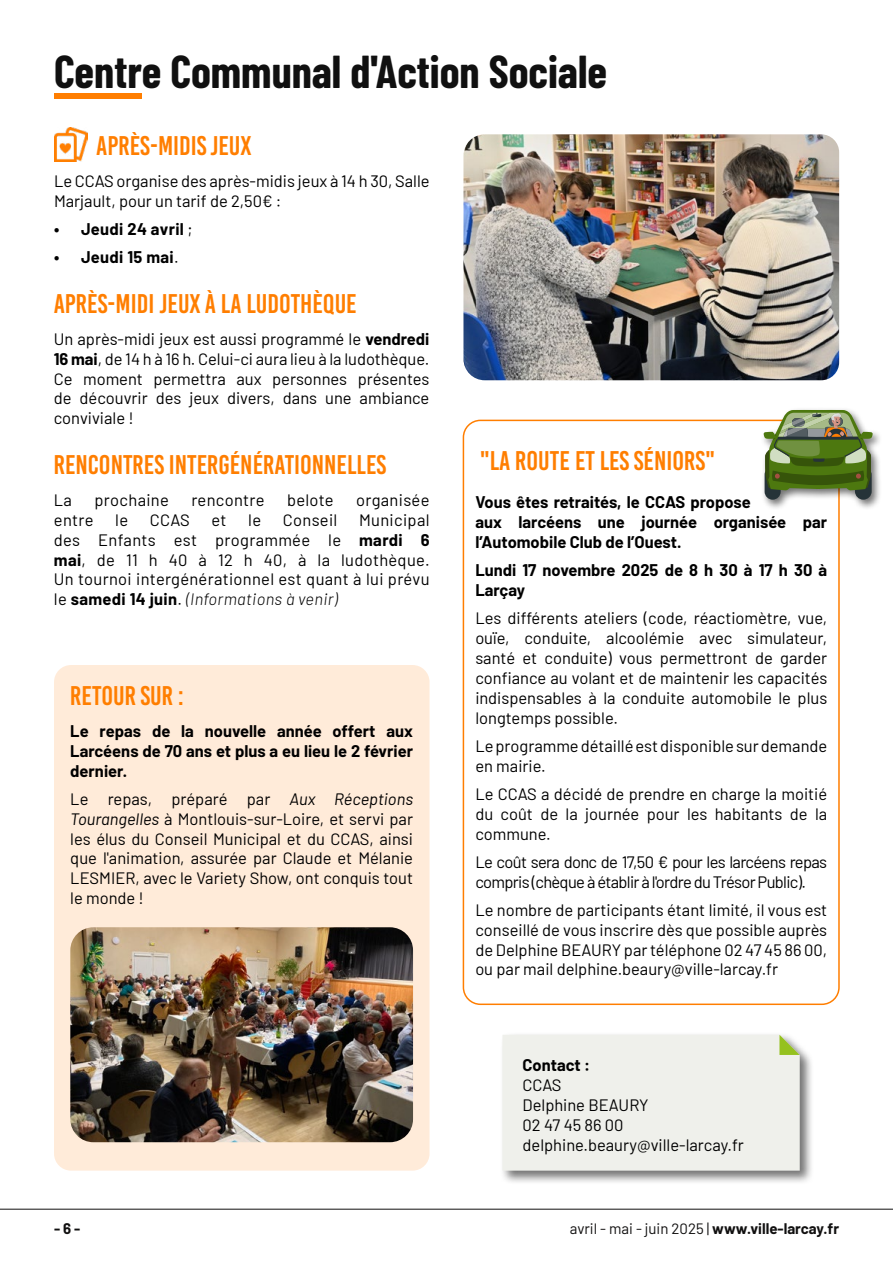
<style>
.page{position:relative;width:893px;height:1263px;background:#fff}
.page>*{position:absolute;margin:0;border:0;box-sizing:border-box;transform-origin:0 0}
.t1{font:700 45px "Barlow Condensed";color:#101010}
.t2{font:27px "Bebas Kai";color:#ff7e00}
.t3{font:16.5px/19.8px "Barlow";color:#000;text-align:justify}
.t4{font:700 16.5px/19.8px "Barlow";color:#000}
.t5{font:16.5px/19.8px "Barlow";letter-spacing:-.04em;color:#000}
.t6{font:16.5px "Barlow";letter-spacing:.02em;color:#000}
.t7{font:700 16.5px "Barlow";letter-spacing:.02em;color:#000}
.t8{font:15px "Barlow";color:#111010}
.t9{font:700 15px "Barlow";color:#111010}
.s1{font-weight:400}
.s2{font-weight:700}
.s3{font-weight:300;font-style:italic}
.s4{font-style:italic}
</style>
<div class="page">
<hr style="left:0;top:1209px;width:893px;height:1px;background:#111010">
<div style="left:54px;top:665px;width:376px;height:506px;background:#ffebd9;border-radius:17px"></div>
<img style="left:54px;top:128px;width:34px;height:33px">
<img style="left:463px;top:134px;width:376px;height:246px">
<div style="left:54px;top:94px;width:87px;height:5px;background:#ff7e00"></div>
<div style="left:500px;top:1032px;width:314px;height:153px;background:#000;opacity:.55"></div>
<div style="left:502px;top:1035px;width:298px;height:136px;background:#eff0eb"></div>
<img style="left:70px;top:927px;width:343px;height:215px">
<div style="left:463px;top:420px;width:377px;height:585px;border:2px solid #ff7e00;border-radius:17px"></div>
<div style="left:761px;top:406px;width:122px;height:104px;background:#000;opacity:.55"></div>
<div style="left:765px;top:467px;width:16px;height:33px;background:#263338;border-radius:8px"></div>
<div style="left:855px;top:467px;width:17px;height:33px;background:#263338;border-radius:8px"></div>
<svg style="left:763px;top:410px;width:110px;height:80px;background:#748a4f"></svg>
<h1 class="t1" style="left:54px;top:40px;width:555px">Centre Communal d'Action Sociale</h1>
<h2 class="t2" style="left:96px;top:131px;width:157px">APRÈS-MIDIS JEUX</h2>
<p class="t3" style="left:54px;top:170px;width:377px">Le CCAS organise des après-midis jeux à 14 h 30, Salle<br>Marjault, pour un tarif de 2,50€ :</p>
<p class="t7" style="left:54px;top:217px;width:140px">• Jeudi 24 avril <span class="s1">;</span></p>
<p class="t7" style="left:54px;top:245px;width:126px">• Jeudi 15 mai<span class="s1">.</span></p>
<h2 class="t2" style="left:54px;top:289px;width:304px">APRÈS-MIDI JEUX À LA LUDOTHÈQUE</h2>
<p class="t3" style="left:54px;top:328px;width:377px">Un après-midi jeux est aussi programmé le <span class="s2">vendredi 16 mai</span>, de 14 h à 16 h. Celui-ci aura lieu à la ludothèque.<br>Ce moment permettra aux personnes présentes de découvrir des jeux divers, dans une ambiance conviviale !</p>
<h2 class="t2" style="left:54px;top:450px;width:334px">RENCONTRES INTERGÉNÉRATIONNELLES</h2>
<p class="t3" style="left:54px;top:489px;width:20px">La</p>
<p class="t6" style="left:95px;top:488px;width:76px">prochaine</p>
<p class="t6" style="left:191px;top:488px;width:75px">rencontre</p>
<p class="t3" style="left:287px;top:489px;width:48px">belote</p>
<p class="t6" style="left:356px;top:488px;width:75px">organisée</p>
<p class="t3" style="left:54px;top:509px;width:41px">entre</p>
<p class="t3" style="left:115px;top:509px;width:14px">le</p>
<p class="t3" style="left:150px;top:509px;width:42px">CCAS</p>
<p class="t3" style="left:212px;top:509px;width:17px">et</p>
<p class="t3" style="left:248px;top:509px;width:14px">le</p>
<p class="t6" style="left:283px;top:508px;width:56px">Conseil</p>
<p class="t3" style="left:54px;top:509px;width:377px;text-indent:305px">Municipal des Enfants est programmée le <span class="s2">mardi 6 mai</span>, de 11 h 40 à 12 h 40, à la ludothèque.<br>Un tournoi intergénérationnel est quant à lui prévu le <span class="s2">samedi 14 juin</span>. <span class="s3">(Informations à venir)</span></p>
<h2 class="t2" style="left:70px;top:681px;width:115px">RETOUR SUR :</h2>
<p class="t4" style="left:70px;top:720px;width:344px;text-align:justify">Le repas de la nouvelle année offert aux Larcéens de 70 ans et plus a eu lieu le 2 février dernier.</p>
<p class="t3" style="left:70px;top:788px;width:344px">Le repas, préparé par <span class="s4">Aux Réceptions Tourangelles</span> à Montlouis-sur-Loire, et servi par les élus du Conseil Municipal et du CCAS, ainsi que l'animation, assurée par Claude et Mélanie LESMIER, avec le Variety Show, ont conquis tout le monde !</p>
<h2 class="t2" style="left:480px;top:446px;width:237px">"LA ROUTE ET LES SÉNIORS"</h2>
<p class="t4" style="left:475px;top:491px;width:353px">Vous êtes retraités, le CCAS propose<br>aux larcéens une journée organisée par l’Automobile Club de l’Ouest.</p>
<p class="t4" style="left:475px;top:559px;width:353px">Lundi 17 novembre 2025 de 8 h 30 à 17 h 30 à<br>Larçay</p>
<p class="t3" style="left:475px;top:607px;width:353px">Les différents ateliers (code, réactiomètre, vue, ouïe, conduite, alcoolémie avec simulateur, santé et conduite) vous permettront de garder confiance au volant et de maintenir les capacités indispensables à la conduite automobile le plus longtemps possible.</p>
<p class="t3" style="left:475px;top:735px;width:353px">Le programme détaillé est disponible sur demande en mairie.</p>
<p class="t3" style="left:475px;top:783px;width:353px">Le CCAS a décidé de prendre en charge la moitié du coût de la journée pour les habitants de la commune.</p>
<p class="t5" style="left:475px;top:851px;width:353px">Le coût sera donc de 17,50 € pour les larcéens repas compris (chèque à établir à l'ordre du Trésor Public).</p>
<p class="t3" style="left:475px;top:899px;width:353px">Le nombre de participants étant limité, il vous est conseillé de vous inscrire dès que possible auprès de Delphine BEAURY par téléphone 02 47 45 86 00, ou par mail delphine.beaury@ville-larcay.fr</p>
<p class="t4" style="left:522px;top:1054px;width:69px">Contact :</p>
<p class="t3" style="left:522px;top:1074px;width:223px;text-align:left">CCAS<br>Delphine BEAURY<br>02 47 45 86 00 delphine.beaury@ville-larcay.fr</p>
<p class="t9" style="left:54px;top:1218px;width:28px">- 6 -</p>
<p class="t8" style="left:570px;top:1218px;width:271px">avril - mai - juin 2025 | <span class="s2">www.ville-larcay.fr</span></p>
</div>
